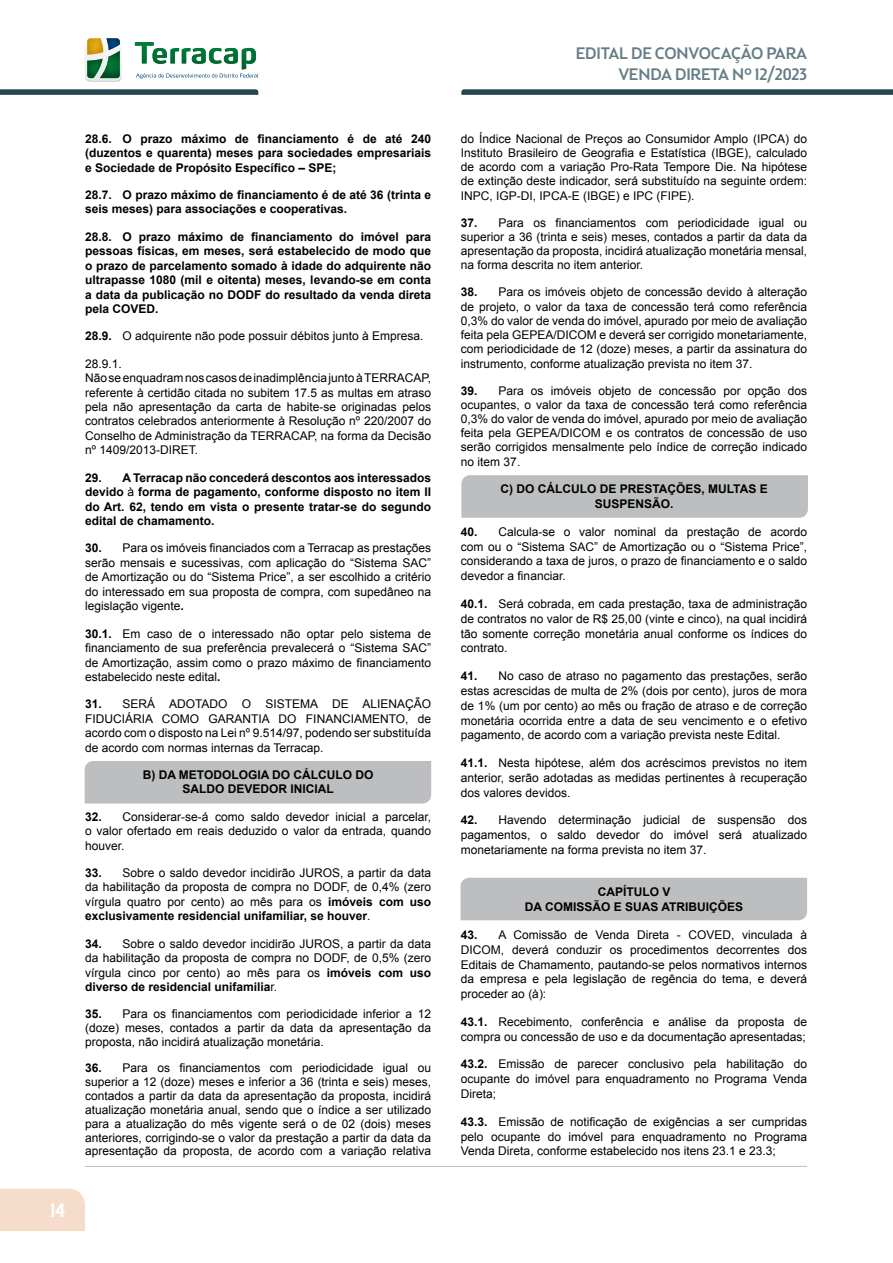
<style>
.page{position:relative;width:893px;height:1263px;background:#fff}
.page>*{position:absolute;margin:0;border:0;box-sizing:border-box;transform-origin:0 0}
.t1{font:500 19.5px "Brooklyn Samuels Five";color:#fff}
.t2{font:500 16.5px/20.4px "Brooklyn Samuels Five";letter-spacing:-.01em;color:#667d87;text-align:right}
.t3{font:12px/14.5px "Arial";color:#000;text-align:justify}
.t4{font:700 12px/14.5px "Arial";color:#000;text-align:justify}
.s1{font-weight:700}
.s2{font-weight:400}
</style>
<div class="page">
<div style="left:0;top:1188px;width:85px;height:43px;background:#f6ddcb"></div>
<svg style="left:0;top:89px;width:258px;height:6px;background:#345461"></svg>
<svg style="left:461px;top:89px;width:432px;height:6px;background:#355461"></svg>
<svg style="left:85px;top:38px;width:37px;height:44px"></svg>
<img style="left:87px;top:59px;width:16px;height:19px">
<svg style="left:135px;top:42px;width:123px;height:37px"></svg>
<hr style="left:85px;top:1166px;width:722px;height:1px;background:#bcbec0">
<div style="left:85px;top:761px;width:346px;height:42px;background:#bcbec0"></div>
<div style="left:460px;top:878px;width:347px;height:42px;background:#bcbec0"></div>
<div style="left:461px;top:475px;width:347px;height:43px;background:#bcbec0"></div>
<h1 class="t1" style="left:50px;top:1199px;width:17px">14</h1>
<p class="t4" style="left:85px;top:132px;width:348px">28.6. O prazo máximo de financiamento é de até 240 (duzentos e quarenta) meses para sociedades empresariais e Sociedade de Propósito Específico – SPE;</p>
<p class="t4" style="left:85px;top:188px;width:348px">28.7. O prazo máximo de financiamento é de até 36 (trinta e seis meses) para associações e cooperativas.</p>
<p class="t4" style="left:85px;top:230px;width:348px">28.8. O prazo máximo de financiamento do imóvel para pessoas físicas, em meses, será estabelecido de modo que o prazo de parcelamento somado à idade do adquirente não ultrapasse 1080 (mil e oitenta) meses, levando-se em conta a data da publicação no DODF do resultado da venda direta pela COVED.</p>
<p class="t3" style="left:85px;top:329px;width:340px"><span class="s1">28.9.</span> O adquirente não pode possuir débitos junto à Empresa.</p>
<p class="t3" style="left:85px;top:356px;width:348px;text-align:left">28.9.1.<br>Não se enquadram nos casos de inadimplência junto à TERRACAP, referente à certidão citada no subitem 17.5 as multas em atraso pela não apresentação da carta de habite-se originadas pelos contratos celebrados anteriormente à Resolução nº 220/2007 do Conselho de Administração da TERRACAP, na forma da Decisão nº 1409/2013-DIRET.</p>
<p class="t4" style="left:85px;top:471px;width:348px">29. A Terracap não concederá descontos aos interessados devido <span class="s2">à</span> forma de pagamento, conforme disposto no item II do Art. 62, tendo em vista o presente tratar-se do segundo edital de chamamento.</p>
<p class="t3" style="left:85px;top:541px;width:348px"><span class="s1">30.</span> Para os imóveis financiados com a Terracap as prestações serão mensais e sucessivas, com aplicação do “Sistema SAC” de Amortização ou do “Sistema Price”, a ser escolhido a critério do interessado em sua proposta de compra, com supedâneo na legislação vigente<span class="s1">.</span></p>
<p class="t3" style="left:85px;top:626px;width:348px"><span class="s1">30.1.</span> Em caso de o interessado não optar pelo sistema de financiamento de sua preferência prevalecerá o “Sistema SAC” de Amortização, assim como o prazo máximo de financiamento estabelecido neste edital<span class="s1">.</span></p>
<p class="t3" style="left:85px;top:697px;width:348px"><span class="s1">31.</span> SERÁ ADOTADO O SISTEMA DE ALIENAÇÃO FIDUCIÁRIA COMO GARANTIA DO FINANCIAMENTO, de acordo com o disposto na Lei nº 9.514/97, podendo ser substituída de acordo com normas internas da Terracap.</p>
<p class="t4" style="left:143px;top:768px;width:232px;text-align:center">B) DA METODOLOGIA DO CÁLCULO DO<br>SALDO DEVEDOR INICIAL</p>
<p class="t3" style="left:85px;top:809px;width:348px"><span class="s1">32.</span> Considerar-se-á como saldo devedor inicial a parcelar, o valor ofertado em reais deduzido o valor da entrada, quando houver.</p>
<p class="t3" style="left:85px;top:865px;width:348px"><span class="s1">33.</span> Sobre o saldo devedor incidirão JUROS, a partir da data da habilitação da proposta de compra no DODF, de 0,4% (zero vírgula quatro por cento) ao mês para os <span class="s1">imóveis com uso exclusivamente residencial unifamiliar, se houver</span>.</p>
<p class="t3" style="left:85px;top:936px;width:348px"><span class="s1">34.</span> Sobre o saldo devedor incidirão JUROS, a partir da data da habilitação da proposta de compra no DODF, de 0,5% (zero vírgula cinco por cento) ao mês para os <span class="s1">imóveis com uso diverso de residencial unifamilia</span>r.</p>
<p class="t3" style="left:85px;top:1007px;width:348px;line-height:14px"><span class="s1">35.</span> Para os financiamentos com periodicidade inferior a 12 (doze) meses, contados a partir da data da apresentação da proposta, não incidirá atualização monetária.</p>
<p class="t3" style="left:85px;top:1061px;width:348px;line-height:14px"><span class="s1">36.</span> Para os financiamentos com periodicidade igual ou superior a 12 (doze) meses e inferior a 36 (trinta e seis) meses, contados a partir da data da apresentação da proposta, incidirá atualização monetária anual, sendo que o índice a ser utilizado para a atualização do mês vigente será o de 02 (dois) meses anteriores, corrigindo-se o valor da prestação a partir da data da apresentação da proposta, de acordo com a variação relativa</p>
<h2 class="t2" style="left:576px;top:45px;width:233px">EDITAL DE CONVOCAÇÃO PARA<br>VENDA DIRETA Nº 12/2023</h2>
<p class="t3" style="left:461px;top:131px;width:348px">do Índice Nacional de Preços ao Consumidor Amplo (IPCA) do Instituto Brasileiro de Geografia e Estatística (IBGE), calculado de acordo com a variação Pro-Rata Tempore Die. Na hipótese de extinção deste indicador, será substituído na seguinte ordem:<br>INPC, IGP-DI, IPCA-E (IBGE) e IPC (FIPE).</p>
<p class="t3" style="left:461px;top:215px;width:348px"><span class="s1">37.</span> Para os financiamentos com periodicidade igual ou superior a 36 (trinta e seis) meses, contados a partir da data da apresentação da proposta, incidirá atualização monetária mensal, na forma descrita no item anterior.</p>
<p class="t3" style="left:461px;top:285px;width:348px"><span class="s1">38.</span> Para os imóveis objeto de concessão devido à alteração de projeto, o valor da taxa de concessão terá como referência 0,3% do valor de venda do imóvel, apurado por meio de avaliação feita pela GEPEA/DICOM e deverá ser corrigido monetariamente, com periodicidade de 12 (doze) meses, a partir da assinatura do instrumento, conforme atualização prevista no item 37.</p>
<p class="t3" style="left:461px;top:383px;width:348px"><span class="s1">39.</span> Para os imóveis objeto de concessão por opção dos ocupantes, o valor da taxa de concessão terá como referência 0,3% do valor de venda do imóvel, apurado por meio de avaliação feita pela GEPEA/DICOM e os contratos de concessão de uso serão corrigidos mensalmente pelo índice de correção indicado no item 37.</p>
<p class="t4" style="left:500px;top:482px;width:269px;text-align:center">C) DO CÁLCULO DE PRESTAÇÕES, MULTAS E<br>SUSPENSÃO.</p>
<p class="t3" style="left:461px;top:524px;width:348px"><span class="s1">40.</span> Calcula-se o valor nominal da prestação de acordo com ou o “Sistema SAC” de Amortização ou o “Sistema Price”, considerando a taxa de juros, o prazo de financiamento e o saldo devedor a financiar.</p>
<p class="t3" style="left:461px;top:596px;width:348px"><span class="s1">40.1.</span> Será cobrada, em cada prestação, taxa de administração de contratos no valor de R$ 25,00 (vinte e cinco), na qual incidirá tão somente correção monetária anual conforme os índices do contrato.</p>
<p class="t3" style="left:461px;top:668px;width:348px"><span class="s1">41.</span> No caso de atraso no pagamento das prestações, serão estas acrescidas de multa de 2% (dois por cento), juros de mora de 1% (um por cento) ao mês ou fração de atraso e de correção monetária ocorrida entre a data de seu vencimento e o efetivo pagamento, de acordo com a variação prevista neste Edital.</p>
<p class="t3" style="left:461px;top:755px;width:348px"><span class="s1">41.1.</span> Nesta hipótese, além dos acréscimos previstos no item anterior, serão adotadas as medidas pertinentes à recuperação dos valores devidos.</p>
<p class="t3" style="left:461px;top:813px;width:348px"><span class="s1">42.</span> Havendo determinação judicial de suspensão dos pagamentos, o saldo devedor do imóvel será atualizado monetariamente na forma prevista no item 37.</p>
<p class="t4" style="left:525px;top:885px;width:220px;text-align:center">CAPÍTULO V<br>DA COMISSÃO E SUAS ATRIBUIÇÕES</p>
<p class="t3" style="left:461px;top:927px;width:348px"><span class="s1">43.</span> A Comissão de Venda Direta - COVED, vinculada à DICOM, deverá conduzir os procedimentos decorrentes dos Editais de Chamamento, pautando-se pelos normativos internos da empresa e pela legislação de regência do tema, e deverá proceder ao (à):</p>
<p class="t3" style="left:461px;top:1014px;width:348px"><span class="s1">43.1.</span> Recebimento, conferência e análise da proposta de compra ou concessão de uso e da documentação apresentadas;</p>
<p class="t3" style="left:461px;top:1057px;width:348px"><span class="s1">43.2.</span> Emissão de parecer conclusivo pela habilitação do ocupante do imóvel para enquadramento no Programa Venda Direta;</p>
<p class="t3" style="left:461px;top:1114px;width:348px"><span class="s1">43.3.</span> Emissão de notificação de exigências a ser cumpridas pelo ocupante do imóvel para enquadramento no Programa Venda Direta, conforme estabelecido nos itens 23.1 e 23.3;</p>
</div>
